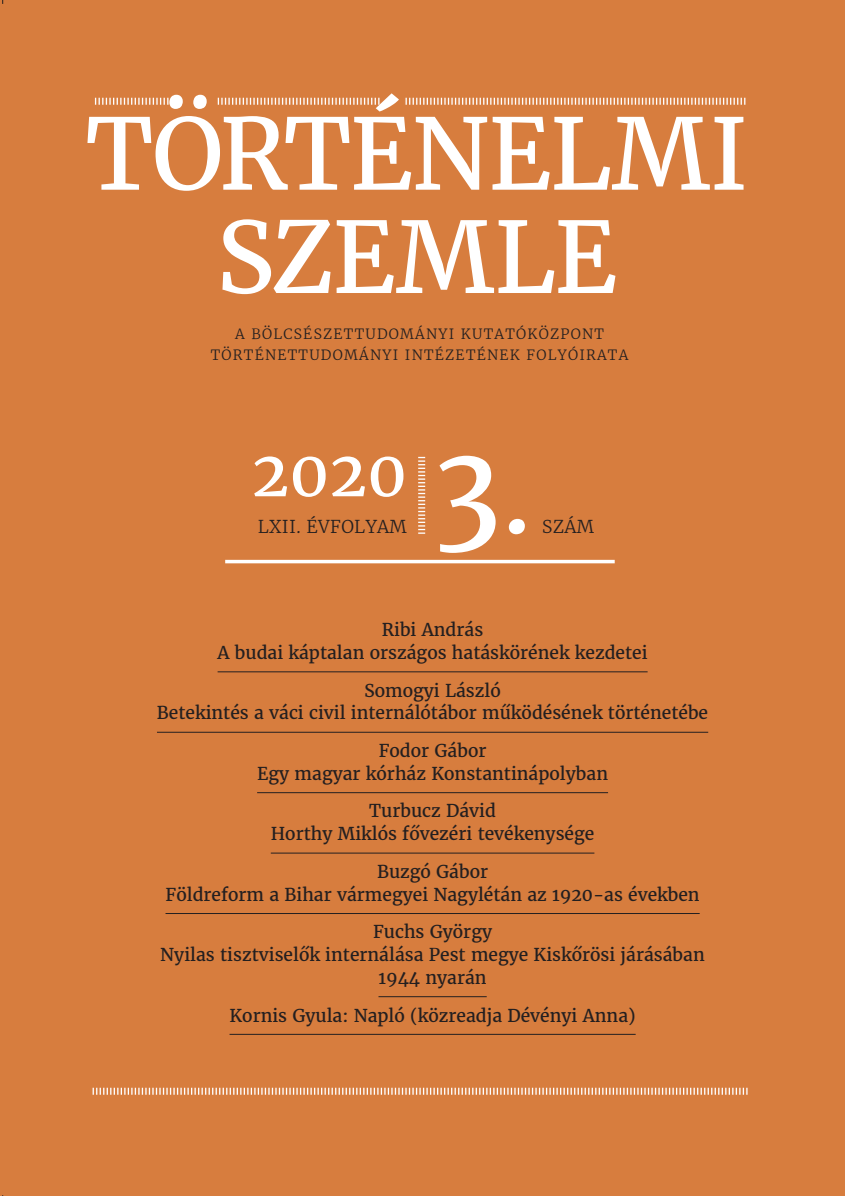
<style>
.page{position:relative;width:845px;height:1196px;background:#fff}
.page>*{position:absolute;margin:0;border:0;box-sizing:border-box;transform-origin:0 0}
.t1{font:122.5px "Merriweather";color:#fff}
.t2{font:98px/103.2px "Merriweather";letter-spacing:-.025em;color:#fff;text-align:center}
.t3{font:63px "Merriweather";color:#fff}
.tartalom-alap{font:17.5px/22.8px "Merriweather";color:#231f20;text-align:center}
.t4{font:300 17.5px "Merriweather";letter-spacing:.02em;color:#231f20}
.t5{font:300 14px/21px "Merriweather";letter-spacing:.09em;color:#231f20;text-align:center}
.s1{font-size:106.75px}
</style>
<div class="page">
<div style="left:0;top:0;width:845px;height:1195px;background:#d77d3e"></div>
<svg style="left:218px;top:98px;width:161px;height:7px"></svg>
<svg style="left:405px;top:98px;width:340px;height:7px"></svg>
<svg style="left:95px;top:98px;width:73px;height:7px"></svg>
<svg style="left:93px;top:1087px;width:654px;height:7px"></svg>
<svg style="left:418px;top:457px;width:7px;height:76px"></svg>
<hr style="left:225px;top:560px;width:390px;height:3px;background:#fff">
<hr style="left:218px;top:671px;width:429px;height:1px;background:#231f20">
<hr style="left:157px;top:731px;width:551px;height:1px;background:#231f20">
<hr style="left:257px;top:792px;width:351px;height:1px;background:#231f20">
<hr style="left:271px;top:852px;width:323px;height:1px;background:#231f20">
<hr style="left:165px;top:913px;width:534px;height:1px;background:#231f20">
<hr style="left:378px;top:996px;width:109px;height:1px;background:#231f20">
<hr style="left:229px;top:1033px;width:406px;height:1px;background:#231f20">
<p class="t2" style="left:86px;top:101px;width:664px">TÖRTÉNELMI<br>SZEMLE</p>
<p class="t5" style="left:211px;top:323px;width:419px">A BÖLCSÉSZETTUDOMÁNYI KUTATÓKÖZPONT<br>TÖRTÉNETTUDOMÁNYI INTÉZETÉNEK FOLYÓIRATA</p>
<p class="t3" style="left:251px;top:431px;width:157px">2020</p>
<p class="t4" style="left:258px;top:515px;width:151px">LXII. ÉVFOLYAM</p>
<p class="t1" style="left:433px;top:406px;width:101px">3<span class="s1">.</span></p>
<p class="t4" style="left:542px;top:515px;width:54px">SZÁM</p>
<p class="tartalom-alap" style="left:218px;top:618px;width:431px">Ribi András<br>A budai káptalan országos hatáskörének kezdetei</p>
<p class="tartalom-alap" style="left:157px;top:678px;width:553px">Somogyi László<br>Betekintés a váci civil internálótábor működésének történetébe</p>
<p class="tartalom-alap" style="left:257px;top:739px;width:352px">Fodor Gábor<br>Egy magyar kórház Konstantinápolyban</p>
<p class="tartalom-alap" style="left:271px;top:799px;width:325px">Turbucz Dávid<br>Horthy Miklós fővezéri tevékenysége</p>
<p class="tartalom-alap" style="left:165px;top:859px;width:536px">Buzgó Gábor<br>Földreform a Bihar vármegyei Nagylétán az 1920-as években</p>
<p class="tartalom-alap" style="left:160px;top:920px;width:546px">Fuchs György<br>Nyilas tisztviselők internálása Pest megye Kiskőrösi járásában<br>1944 nyarán</p>
<p class="tartalom-alap" style="left:229px;top:1003px;width:408px">Kornis Gyula: Napló (közreadja Dévényi Anna)</p>
</div>
